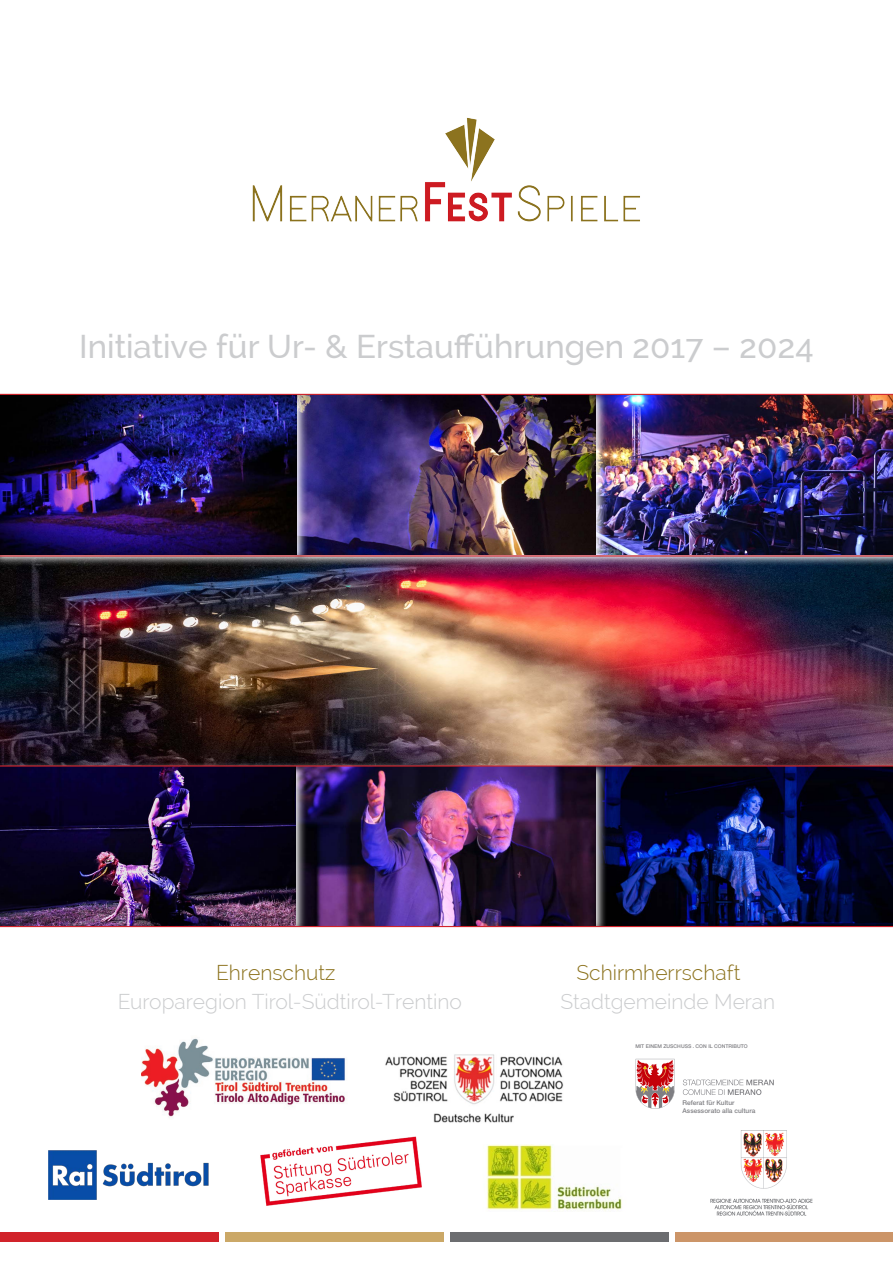
<style>
.page{position:relative;width:893px;height:1263px;background:#fff}
.page>*{position:absolute;margin:0;border:0;box-sizing:border-box;transform-origin:0 0}
.t1{font:500 33px "Raleway";color:#cbccce}
.t2{font:300 21px "Raleway";color:#cbccce}
.t3{font:300 21px "Raleway";color:#8c721d}
.t4{font:500 6.6px/7.6px "Helvetica Neue LT Pro";color:#7f7f83}
.t5{font:500 5.1px "Helvetica Neue LT Pro";color:#7f7f83}
</style>
<div class="page">
<img style="left:141px;top:1038px;width:205px;height:79px">
<div style="left:225px;top:1233px;width:218px;height:9px;background:#cba867"></div>
<div style="left:0;top:1233px;width:218px;height:9px;background:#d1232a"></div>
<div style="left:450px;top:1233px;width:218px;height:9px;background:#6c6d70"></div>
<div style="left:675px;top:1233px;width:218px;height:9px;background:#cc9568"></div>
<img style="left:252px;top:117px;width:388px;height:105px">
<img style="left:385px;top:1054px;width:179px;height:69px">
<img style="left:710px;top:1130px;width:103px;height:86px">
<img style="left:0;top:566px;width:893px;height:196px">
<img style="left:607px;top:393px;width:286px;height:173px">
<img style="left:308px;top:393px;width:299px;height:173px">
<img style="left:0;top:393px;width:308px;height:173px">
<hr style="left:0;top:555px;width:893px;height:1px;background:#d1232a">
<hr style="left:0;top:394px;width:893px;height:1px;background:#d1232a">
<svg style="left:607px;top:762px;width:286px;height:166px;background:#0a1143"></svg>
<img style="left:307px;top:761px;width:300px;height:167px">
<img style="left:0;top:761px;width:307px;height:167px">
<hr style="left:0;top:926px;width:893px;height:1px;background:#d1232a">
<hr style="left:0;top:765px;width:893px;height:1px;background:#d1232a">
<img style="left:260px;top:1136px;width:162px;height:70px">
<svg style="left:636px;top:1059px;width:39px;height:50px"></svg>
<svg style="left:683px;top:1079px;width:91px;height:16px"></svg>
<svg style="left:786px;top:1141px;width:12px;height:5px"></svg>
<img style="left:49px;top:1151px;width:160px;height:48px">
<img style="left:486px;top:1144px;width:136px;height:67px">
<p class="t1" style="left:79px;top:327px;width:736px">Initiative für Ur- &amp; Erstaufführungen 2017 – 2024</p>
<p class="t3" style="left:216px;top:960px;width:121px">Ehrenschutz</p>
<p class="t3" style="left:576px;top:960px;width:166px">Schirmherrschaft</p>
<p class="t2" style="left:118px;top:989px;width:346px">Europaregion Tirol-Südtirol-Trentino</p>
<p class="t2" style="left:560px;top:989px;width:216px">Stadtgemeinde Meran</p>
<p class="t5" style="left:635px;top:1043px;width:114px">MIT EINEM ZUSCHUSS . CON IL CONTRIBUTO</p>
<p class="t4" style="left:682px;top:1099px;width:74px">Referat für Kultur<br>Assessorato alla cultura</p>
</div>
